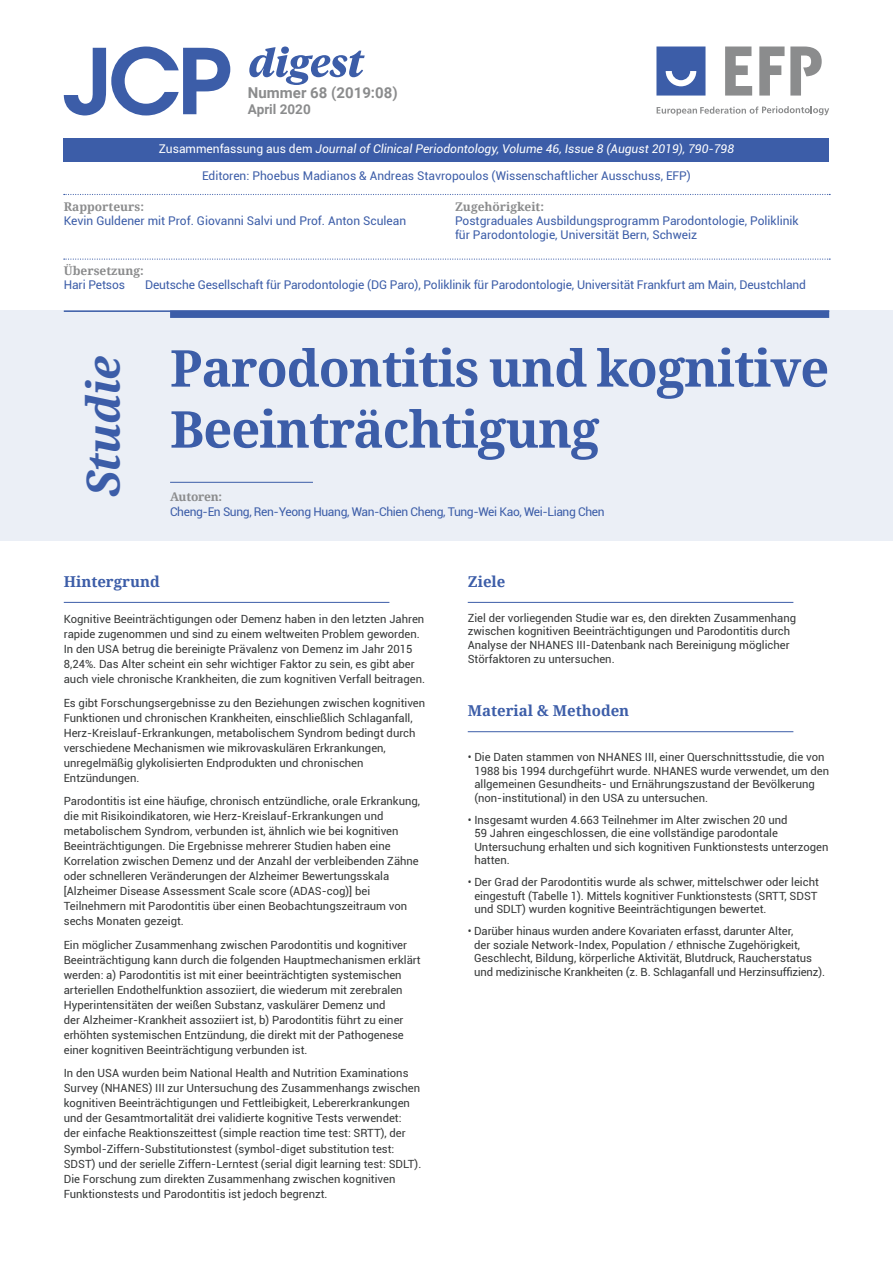
<style>
.page{position:relative;width:893px;height:1263px;background:#fff}
.page>*{position:absolute;margin:0;border:0;box-sizing:border-box;transform-origin:0 0}
.t1{font:700 50.85px/61.1px "Noto Serif";letter-spacing:-.02em;color:#3c5da8}
.t2{font:italic 700 45px "Noto Serif";letter-spacing:-.02em;color:#3c5da8}
.t3{font:700 15px "Noto Serif";color:#3c5da8}
.t4{font:700 15px "Roboto";color:#8b8c8d}
.t5{font:700 13.5px "Roboto";color:#8b8c8d}
.t6{font:12px/14.4px "Roboto";color:#3c5da8}
.t7{font:italic 12px "Roboto";color:#fff}
.t8{font:12px "Roboto";letter-spacing:-.03em;color:#3c5da8}
.t9{font:700 12px "Noto Serif";color:#8b8c8d}
.t10{font:700 12px "Noto Serif";letter-spacing:-.02em;color:#8b8c8d}
.t11{font:11.25px/15px "Roboto";color:#363838}
.s1{font-style:normal}
</style>
<div class="page">
<div style="left:64px;top:139px;width:765px;height:23px;background:#3c5da8"></div>
<svg style="left:64px;top:47px;width:166px;height:68px"></svg>
<svg style="left:249px;top:47px;width:116px;height:38px"></svg>
<div style="left:0;top:310px;width:893px;height:231px;background:#ebeff6"></div>
<hr style="left:64px;top:310px;width:765px;height:2px;background:#3c5da8">
<div style="left:170px;top:310px;width:659px;height:8px;background:#3c5da8"></div>
<hr style="left:170px;top:482px;width:143px;height:1px;background:#3c5da8">
<hr style="left:64px;top:602px;width:325px;height:1px;background:#3c5da8">
<hr style="left:468px;top:602px;width:325px;height:1px;background:#3c5da8">
<hr style="left:468px;top:731px;width:325px;height:1px;background:#3c5da8">
<svg style="left:64px;top:194px;width:766px;height:1px"></svg>
<svg style="left:656px;top:47px;width:49px;height:49px;background:#5270b2"></svg>
<svg style="left:657px;top:106px;width:172px;height:9px"></svg>
<svg style="left:725px;top:47px;width:27px;height:49px"></svg>
<svg style="left:759px;top:47px;width:25px;height:49px"></svg>
<svg style="left:790px;top:47px;width:32px;height:49px"></svg>
<svg style="left:64px;top:259px;width:766px;height:1px"></svg>
<p class="t4" style="left:248px;top:82px;width:151px">Nummer 68 (2019:08)</p>
<p class="t5" style="left:248px;top:100px;width:64px">April 2020</p>
<p class="t7" style="left:159px;top:141px;width:577px"><span class="s1">Zusammenfassung aus dem</span> Journal of Clinical Periodontology, Volume 46, Issue 8 (August 2019), 790-798</p>
<p class="t6" style="left:202px;top:168px;width:490px">Editoren: Phoebus Madianos &amp; Andreas Stavropoulos (Wissenschaftlicher Ausschuss, EFP)</p>
<p class="t9" style="left:64px;top:198px;width:82px">Rapporteurs:</p>
<p class="t6" style="left:64px;top:213px;width:344px">Kevin Guldener mit Prof. Giovanni Salvi und Prof. Anton Sculean</p>
<p class="t9" style="left:455px;top:198px;width:91px">Zugehörigkeit:</p>
<p class="t6" style="left:455px;top:213px;width:345px">Postgraduales Ausbildungsprogramm Parodontologie, Poliklinik für Parodontologie, Universität Bern, Schweiz</p>
<p class="t9" style="left:64px;top:262px;width:82px">Übersetzung:</p>
<p class="t6" style="left:64px;top:277px;width:63px">Hari Petsos</p>
<p class="t6" style="left:145px;top:277px;width:662px">Deutsche Gesellschaft für Parodontologie (DG Paro), Poliklinik für Parodontologie, Universität Frankfurt am Main, Deustchland</p>
<p class="t2" style="left:72px;top:497px;width:142px;rotate:-90deg">Studie</p>
<p class="t1" style="left:170px;top:336px;width:661px">Parodontitis und kognitive<br>Beeinträchtigung</p>
<p class="t10" style="left:170px;top:489px;width:54px">Autoren:</p>
<p class="t8" style="left:170px;top:503px;width:436px">Cheng-En Sung, Ren-Yeong Huang, Wan-Chien Cheng, Tung-Wei Kao, Wei-Liang Chen</p>
<p class="t3" style="left:64px;top:570px;width:98px">Hintergrund</p>
<p class="t11" style="left:64px;top:611px;width:363px">Kognitive Beeinträchtigungen oder Demenz haben in den letzten Jahren rapide zugenommen und sind zu einem weltweiten Problem geworden.<br>In den USA betrug die bereinigte Prävalenz von Demenz im Jahr 2015<br>8,24%. Das Alter scheint ein sehr wichtiger Faktor zu sein, es gibt aber auch viele chronische Krankheiten, die zum kognitiven Verfall beitragen.</p>
<p class="t11" style="left:64px;top:695px;width:363px">Es gibt Forschungsergebnisse zu den Beziehungen zwischen kognitiven Funktionen und chronischen Krankheiten, einschließlich Schlaganfall, Herz-Kreislauf-Erkrankungen, metabolischem Syndrom bedingt durch verschiedene Mechanismen wie mikrovaskulären Erkrankungen, unregelmäßig glykolisierten Endprodukten und chronischen Entzündungen.</p>
<p class="t11" style="left:64px;top:793px;width:358px">Parodontitis ist eine häufige, chronisch entzündliche, orale Erkrankung, die mit Risikoindikatoren, wie Herz-Kreislauf-Erkrankungen und metabolischem Syndrom, verbunden ist, ähnlich wie bei kognitiven Beeinträchtigungen. Die Ergebnisse mehrerer Studien haben eine Korrelation zwischen Demenz und der Anzahl der verbleibenden Zähne oder schnelleren Veränderungen der Alzheimer Bewertungsskala [Alzheimer Disease Assessment Scale score (ADAS-cog)] bei Teilnehmern mit Parodontitis über einen Beobachtungszeitraum von sechs Monaten gezeigt.</p>
<p class="t11" style="left:64px;top:937px;width:358px">Ein möglicher Zusammenhang zwischen Parodontitis und kognitiver Beeinträchtigung kann durch die folgenden Hauptmechanismen erklärt werden: a) Parodontitis ist mit einer beeinträchtigten systemischen arteriellen Endothelfunktion assoziiert, die wiederum mit zerebralen Hyperintensitäten der weißen Substanz, vaskulärer Demenz und<br>der Alzheimer-Krankheit assoziiert ist, b) Parodontitis führt zu einer erhöhten systemischen Entzündung, die direkt mit der Pathogenese einer kognitiven Beeinträchtigung verbunden ist.</p>
<p class="t11" style="left:64px;top:1065px;width:359px">In den USA wurden beim National Health and Nutrition Examinations Survey (NHANES) III zur Untersuchung des Zusammenhangs zwischen kognitiven Beeinträchtigungen und Fettleibigkeit, Lebererkrankungen und der Gesamtmortalität drei validierte kognitive Tests verwendet:<br>der einfache Reaktionszeittest (simple reaction time test: SRTT), der Symbol-Ziffern-Substitutionstest (symbol-diget substitution test:<br>SDST) und der serielle Ziffern-Lerntest (serial digit learning test: SDLT).<br>Die Forschung zum direkten Zusammenhang zwischen kognitiven Funktionstests und Parodontitis ist jedoch begrenzt.</p>
<p class="t3" style="left:468px;top:570px;width:39px">Ziele</p>
<p class="t11" style="left:468px;top:611px;width:330px;line-height:13.8px">Ziel der vorliegenden Studie war es, den direkten Zusammenhang zwischen kognitiven Beeinträchtigungen und Parodontitis durch Analyse der NHANES III-Datenbank nach Bereinigung möglicher Störfaktoren zu untersuchen.</p>
<p class="t3" style="left:468px;top:700px;width:163px">Material &amp; Methoden</p>
<p class="t11" style="left:474px;top:750px;width:356px;line-height:13.5px;text-indent:-7px">• Die Daten stammen von NHANES III, einer Querschnittsstudie, die von 1988 bis 1994 durchgeführt wurde. NHANES wurde verwendet, um den allgemeinen Gesundheits- und Ernährungszustand der Bevölkerung (non-institutional) in den USA zu untersuchen.</p>
<p class="t11" style="left:474px;top:812px;width:356px;line-height:13.5px;text-indent:-7px">• Insgesamt wurden 4.663 Teilnehmer im Alter zwischen 20 und<br>59 Jahren eingeschlossen, die eine vollständige parodontale Untersuchung erhalten und sich kognitiven Funktionstests unterzogen hatten.</p>
<p class="t11" style="left:474px;top:875px;width:346px;line-height:13.5px;text-align:justify;text-indent:-7px">• Der Grad der Parodontitis wurde als schwer, mittelschwer oder leicht eingestuft (Tabelle 1). Mittels kognitiver Funktionstests (SRTT, SDST und SDLT) wurden kognitive Beeinträchtigungen bewertet.</p>
<p class="t11" style="left:474px;top:924px;width:352px;line-height:13.5px;text-indent:-6px">• Darüber hinaus wurden andere Kovariaten erfasst, darunter Alter,<br>der soziale Network-Index, Population / ethnische Zugehörigkeit, Geschlecht, Bildung, körperliche Aktivität, Blutdruck, Raucherstatus und medizinische Krankheiten (z. B. Schlaganfall und Herzinsuffizienz).</p>
</div>
